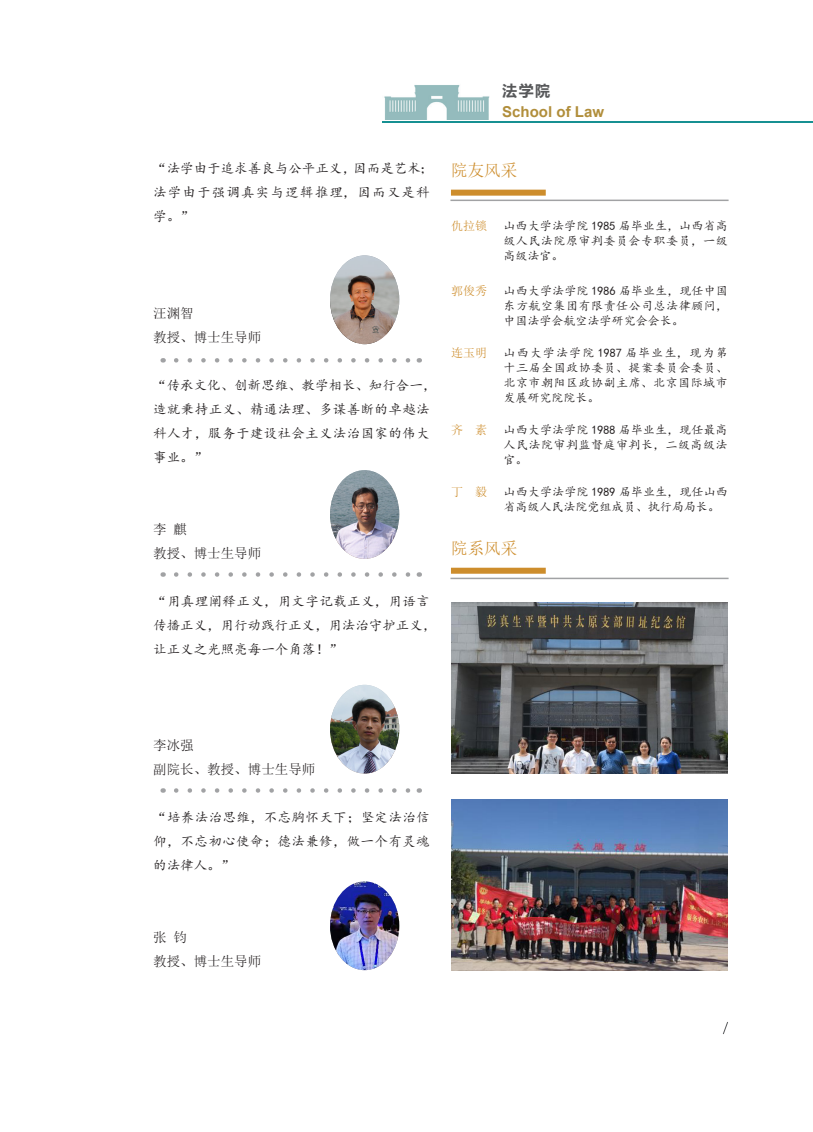
<style>
.page{position:relative;width:813px;height:1132px;background:#fff}
.page>*{position:absolute;margin:0;border:0;box-sizing:border-box;transform-origin:0 0}
.t1{font:16.5px "Sim Sun";color:#cd8d2c}
.t2{font:700 15px "Arial";color:#b18e3b}
.t3{font:700 15px "Microsoft Ya Hei";color:#57585a}
.t4{font:13.5px/24px "Kai Ti";letter-spacing:.025em;color:#231f20}
.t5{font:13.5px/24px "Kai Ti";color:#231f20}
.t6{font:13.5px "Sim Sun";color:#231f20}
.t7{font:13.5px/24px "Kai Ti";letter-spacing:.045em;color:#231f20}
.t8{font:12px/15px "Kai Ti";letter-spacing:.015em;color:#231f20;text-align:justify}
.t9{font:12px "Sim Sun";color:#cd8d2c}
</style>
<div class="page">
<hr style="left:382px;top:121px;width:430px;height:2px;background:#169092">
<img style="left:384px;top:85px;width:106px;height:35px">
<svg style="left:723px;top:1022px;width:4px;height:12px"></svg>
<img style="left:330px;top:255px;width:69px;height:89px">
<img style="left:330px;top:470px;width:69px;height:88px">
<img style="left:330px;top:684px;width:69px;height:89px">
<img style="left:330px;top:881px;width:69px;height:88px">
<svg style="left:176px;top:358px;width:235px;height:4px"></svg>
<svg style="left:176px;top:572px;width:235px;height:4px"></svg>
<svg style="left:176px;top:788px;width:235px;height:4px"></svg>
<hr style="left:450px;top:199px;width:278px;height:2px;background:#6f7073">
<hr style="left:450px;top:577px;width:278px;height:2px;background:#6f7073">
<div style="left:450px;top:189px;width:95px;height:6px;background:#cd8d2c"></div>
<div style="left:450px;top:567px;width:95px;height:6px;background:#cd8d2c"></div>
<img style="left:451px;top:602px;width:275px;height:171px">
<img style="left:451px;top:799px;width:275px;height:170px">
<p class="t7" style="left:153px;top:157px;width:281px">“法学由于追求善良与公平正义，因而是艺术；法学由于强调真实与逻辑推理，因而又是科学。”</p>
<p class="t6" style="left:153px;top:306px;width:42px">汪渊智</p>
<p class="t6" style="left:153px;top:330px;width:110px">教授、博士生导师</p>
<p class="t4" style="left:153px;top:373px;width:284px">“传承文化、创新思维、教学相长、知行合一，造就秉持正义、精通法理、多谋善断的卓越法科人才，服务于建设社会主义法治国家的伟大事业。”</p>
<p class="t6" style="left:153px;top:522px;width:35px">李 麒</p>
<p class="t6" style="left:153px;top:546px;width:110px">教授、博士生导师</p>
<p class="t5" style="left:153px;top:589px;width:284px">“用真理阐释正义，用文字记载正义，用语言传播正义，用行动践行正义，用法治守护正义，让正义之光照亮每一个角落！”</p>
<p class="t3" style="left:502px;top:80px;width:49px">法学院</p>
<p class="t2" style="left:502px;top:101px;width:103px">School of Law</p>
<p class="t1" style="left:451px;top:162px;width:67px">院友风采</p>
<p class="t9" style="left:451px;top:220px;width:37px">仇拉锁</p>
<p class="t9" style="left:451px;top:284px;width:37px">郭俊秀</p>
<p class="t9" style="left:451px;top:346px;width:37px">连玉明</p>
<p class="t9" style="left:451px;top:424px;width:37px">齐 素</p>
<p class="t9" style="left:451px;top:486px;width:37px">丁 毅</p>
<p class="t8" style="left:503px;top:218px;width:226px">山西大学法学院 1985 届毕业生，山西省高级人民法院原审判委员会专职委员，一级高级法官。</p>
<p class="t8" style="left:503px;top:283px;width:226px">山西大学法学院 1986 届毕业生，现任中国东方航空集团有限责任公司总法律顾问，中国法学会航空法学研究会会长。</p>
<p class="t8" style="left:503px;top:345px;width:226px">山西大学法学院 1987 届毕业生，现为第十三届全国政协委员、提案委员会委员、北京市朝阳区政协副主席、北京国际城市发展研究院院长。</p>
<p class="t8" style="left:503px;top:422px;width:225px">山西大学法学院 1988 届毕业生，现任最高人民法院审判监督庭审判长，二级高级法官。</p>
<p class="t8" style="left:503px;top:484px;width:226px">山西大学法学院 1989 届毕业生，现任山西省高级人民法院党组成员、执行局局长。</p>
<p class="t1" style="left:451px;top:539px;width:67px">院系风采</p>
<p class="t6" style="left:153px;top:738px;width:42px">李冰强</p>
<p class="t6" style="left:153px;top:762px;width:164px">副院长、教授、博士生导师</p>
<p class="t4" style="left:153px;top:805px;width:278px;text-align:justify">“培养法治思维，不忘胸怀天下；坚定法治信仰，不忘初心使命；德法兼修，做一个有灵魂的法律人。”</p>
<p class="t6" style="left:153px;top:930px;width:35px">张 钧</p>
<p class="t6" style="left:153px;top:954px;width:110px">教授、博士生导师</p>
</div>
